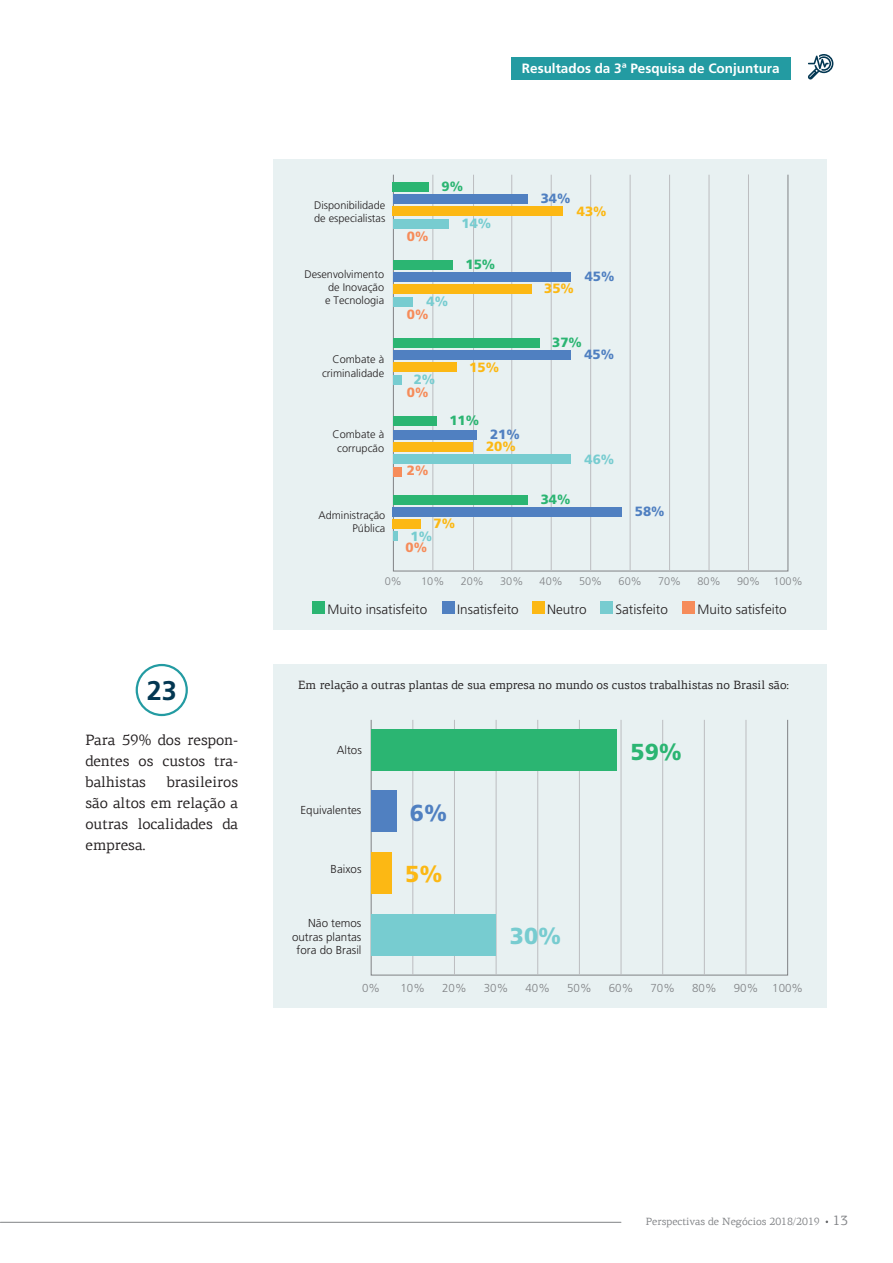
<style>
.page{position:relative;width:893px;height:1263px;background:#fff}
.page>*{position:absolute;margin:0;border:0;box-sizing:border-box;transform-origin:0 0}
.t1{font:700 27px "Frutiger LT";color:#033752}
.t2{font:900 23.1px "Frutiger LT";color:#77ccd0}
.t3{font:900 23.1px "Frutiger LT";color:#2bb572}
.t4{font:900 23.1px "Frutiger LT";color:#5080c1}
.t5{font:900 23.1px "Frutiger LT";color:#fcb814}
.t6{font:15px/21px "PF Agora Serif Pro";color:#231f20;text-align:justify}
.t7{font:300 13.5px "Frutiger LT";color:#231f20}
.t8{font:700 13.5px "Frutiger LT";color:#fff}
.t9{font:900 13.35px "Frutiger LT";color:#5080c1}
.t10{font:900 13.35px "Frutiger LT";color:#2bb572}
.t11{font:900 13.35px "Frutiger LT";color:#fcb814}
.t12{font:900 13.35px "Frutiger LT";color:#77ccd0}
.t13{font:900 13.35px "Frutiger LT";color:#f68c5a}
.t14{font:12px "PF Agora Serif Pro";color:#231f20}
.t15{font:300 11.55px/13.8px "Frutiger LT";color:#231f20;text-align:right}
.t16{font:300 11.55px "Frutiger LT";color:#808285}
.t17{font:300 10.95px/13.2px "Frutiger LT";color:#231f20;text-align:right}
.t18{font:300 10.95px "Frutiger LT";color:#808285}
.t19{font:10.5px "PF Agora Serif Pro";color:#828487}
.s1{font-size:13.5px}
</style>
<div class="page">
<hr style="left:0;top:1222px;width:621px;height:1px;background:#808285">
<div style="left:511px;top:57px;width:279px;height:23px;background:#239ba2"></div>
<svg style="left:808px;top:54px;width:25px;height:26px"></svg>
<div style="left:273px;top:159px;width:553px;height:470px;background:#e8f1f2"></div>
<hr style="left:432px;top:175px;width:1px;height:396px;background:#bcbdc0">
<hr style="left:473px;top:175px;width:1px;height:396px;background:#bcbdc0">
<hr style="left:511px;top:175px;width:1px;height:396px;background:#bcbdc0">
<hr style="left:551px;top:175px;width:1px;height:396px;background:#bcbdc0">
<hr style="left:590px;top:175px;width:1px;height:396px;background:#bcbdc0">
<hr style="left:630px;top:175px;width:1px;height:396px;background:#bcbdc0">
<hr style="left:669px;top:175px;width:1px;height:396px;background:#bcbdc0">
<hr style="left:709px;top:175px;width:1px;height:396px;background:#bcbdc0">
<hr style="left:748px;top:174px;width:1px;height:397px;background:#bcbdc0">
<div style="left:393px;top:182px;width:36px;height:10px;background:#2bb572"></div>
<div style="left:393px;top:194px;width:134px;height:10px;background:#5080c1"></div>
<div style="left:393px;top:206px;width:170px;height:10px;background:#fcb814"></div>
<div style="left:393px;top:219px;width:55px;height:9px;background:#77ccd0"></div>
<div style="left:393px;top:260px;width:59px;height:10px;background:#2bb572"></div>
<div style="left:393px;top:272px;width:178px;height:10px;background:#5080c1"></div>
<div style="left:393px;top:284px;width:138px;height:10px;background:#fcb814"></div>
<div style="left:393px;top:297px;width:20px;height:9px;background:#77ccd0"></div>
<div style="left:393px;top:338px;width:146px;height:10px;background:#2bb572"></div>
<div style="left:393px;top:350px;width:178px;height:10px;background:#5080c1"></div>
<div style="left:393px;top:362px;width:63px;height:10px;background:#fcb814"></div>
<div style="left:393px;top:375px;width:8px;height:10px;background:#77ccd0"></div>
<div style="left:393px;top:416px;width:44px;height:10px;background:#2bb572"></div>
<div style="left:393px;top:430px;width:83px;height:10px;background:#5080c1"></div>
<div style="left:393px;top:442px;width:79px;height:10px;background:#fcb814"></div>
<div style="left:393px;top:455px;width:178px;height:9px;background:#77ccd0"></div>
<div style="left:393px;top:467px;width:9px;height:10px;background:#f68c5a"></div>
<div style="left:393px;top:495px;width:134px;height:9px;background:#2bb572"></div>
<div style="left:393px;top:507px;width:229px;height:9px;background:#5080c1"></div>
<div style="left:393px;top:519px;width:28px;height:10px;background:#fcb814"></div>
<div style="left:393px;top:531px;width:5px;height:10px;background:#77ccd0"></div>
<div style="left:312px;top:601px;width:13px;height:13px;background:#2bb572"></div>
<div style="left:442px;top:601px;width:13px;height:13px;background:#5080c1"></div>
<div style="left:532px;top:601px;width:12px;height:13px;background:#fcb814"></div>
<div style="left:600px;top:601px;width:13px;height:13px;background:#77ccd0"></div>
<div style="left:682px;top:601px;width:13px;height:13px;background:#f68c5a"></div>
<div style="left:273px;top:664px;width:554px;height:343px;background:#e8f1f2"></div>
<div style="left:136px;top:664px;width:52px;height:52px;border:2px solid #239ba2;border-radius:50%"></div>
<hr style="left:412px;top:720px;width:1px;height:255px;background:#bcbdc0">
<hr style="left:454px;top:720px;width:1px;height:255px;background:#bcbdc0">
<hr style="left:496px;top:720px;width:1px;height:255px;background:#bcbdc0">
<hr style="left:537px;top:720px;width:1px;height:255px;background:#bcbdc0">
<hr style="left:579px;top:720px;width:1px;height:255px;background:#bcbdc0">
<hr style="left:621px;top:720px;width:1px;height:255px;background:#bcbdc0">
<hr style="left:662px;top:720px;width:1px;height:255px;background:#bcbdc0">
<hr style="left:704px;top:720px;width:1px;height:255px;background:#bcbdc0">
<hr style="left:746px;top:720px;width:1px;height:255px;background:#bcbdc0">
<div style="left:371px;top:791px;width:25px;height:41px;background:#5080c1"></div>
<div style="left:371px;top:729px;width:246px;height:41px;background:#2bb572"></div>
<div style="left:371px;top:852px;width:21px;height:42px;background:#fcb814"></div>
<div style="left:371px;top:914px;width:125px;height:41px;background:#77ccd0"></div>
<p class="t8" style="left:522px;top:60px;width:259px">Resultados da 3ª Pesquisa de Conjuntura</p>
<p class="t10" style="left:441px;top:179px;width:23px">9%</p>
<p class="t17" style="left:314px;top:199px;width:73px;text-align:left">Disponibilidade de especialistas</p>
<p class="t12" style="left:462px;top:215px;width:31px">14%</p>
<p class="t9" style="left:541px;top:191px;width:31px">34%</p>
<p class="t11" style="left:577px;top:203px;width:31px">43%</p>
<p class="t13" style="left:407px;top:228px;width:23px">0%</p>
<p class="t17" style="left:325px;top:268px;width:61px;text-align:justify;text-indent:-21px">Desenvolvimento de Inovação e Tecnologia</p>
<p class="t12" style="left:427px;top:293px;width:23px">4%</p>
<p class="t13" style="left:407px;top:306px;width:23px">0%</p>
<p class="t10" style="left:465px;top:256px;width:31px">15%</p>
<p class="t11" style="left:544px;top:281px;width:31px">35%</p>
<p class="t9" style="left:585px;top:269px;width:31px">45%</p>
<p class="t10" style="left:552px;top:335px;width:31px">37%</p>
<p class="t17" style="left:322px;top:353px;width:64px">Combate à criminalidade</p>
<p class="t12" style="left:414px;top:371px;width:23px">2%</p>
<p class="t13" style="left:407px;top:384px;width:23px">0%</p>
<p class="t11" style="left:469px;top:359px;width:31px">15%</p>
<p class="t9" style="left:584px;top:347px;width:31px">45%</p>
<p class="t10" style="left:449px;top:412px;width:31px">11%</p>
<p class="t17" style="left:332px;top:428px;width:53px;text-align:center">Combate à corrupcão</p>
<p class="t13" style="left:407px;top:463px;width:23px">2%</p>
<p class="t9" style="left:490px;top:426px;width:31px">21%</p>
<p class="t11" style="left:486px;top:439px;width:31px">20%</p>
<p class="t12" style="left:584px;top:451px;width:31px">46%</p>
<p class="t10" style="left:541px;top:491px;width:31px">34%</p>
<p class="t17" style="left:318px;top:509px;width:68px">Administração<br>Pública</p>
<p class="t11" style="left:434px;top:515px;width:23px">7%</p>
<p class="t12" style="left:410px;top:528px;width:23px">1%</p>
<p class="t13" style="left:405px;top:540px;width:23px">0%</p>
<p class="t9" style="left:635px;top:503px;width:31px">58%</p>
<p class="t18" style="left:385px;top:575px;width:19px">0%</p>
<p class="t18" style="left:421px;top:575px;width:25px">10%</p>
<p class="t18" style="left:461px;top:575px;width:25px">20%</p>
<p class="t18" style="left:500px;top:575px;width:25px">30%</p>
<p class="t18" style="left:540px;top:575px;width:25px">40%</p>
<p class="t18" style="left:579px;top:575px;width:25px">50%</p>
<p class="t18" style="left:619px;top:575px;width:25px">60%</p>
<p class="t18" style="left:658px;top:575px;width:25px">70%</p>
<p class="t18" style="left:697px;top:575px;width:25px">80%</p>
<p class="t18" style="left:737px;top:575px;width:67px">90% 100%</p>
<p class="t7" style="left:327px;top:601px;width:101px">Muito insatisfeito</p>
<p class="t7" style="left:457px;top:601px;width:63px">Insatisfeito</p>
<p class="t7" style="left:547px;top:601px;width:41px">Neutro</p>
<p class="t7" style="left:615px;top:601px;width:54px">Satisfeito</p>
<p class="t7" style="left:697px;top:601px;width:91px">Muito satisfeito</p>
<h1 class="t1" style="left:147px;top:674px;width:32px">23</h1>
<p class="t14" style="left:298px;top:678px;width:492px">Em relação a outras plantas de sua empresa no mundo os custos trabalhistas no Brasil são:</p>
<h3 class="t6" style="left:85px;top:729px;width:154px">Para 59% dos respon&shy;dentes os custos tra&shy;balhistas</h3>
<h3 class="t6" style="left:85px;top:771px;width:154px;text-indent:81px">brasileiros são altos em relação a outras localidades da empresa.</h3>
<p class="t15" style="left:337px;top:743px;width:27px">Altos</p>
<h2 class="t3" style="left:631px;top:738px;width:53px">59%</h2>
<p class="t15" style="left:300px;top:803px;width:63px">Equivalentes</p>
<h2 class="t4" style="left:410px;top:799px;width:39px">6%</h2>
<p class="t15" style="left:331px;top:862px;width:32px">Baixos</p>
<h2 class="t5" style="left:405px;top:860px;width:39px">5%</h2>
<p class="t15" style="left:292px;top:916px;width:71px">Não temos outras plantas fora do Brasil</p>
<h2 class="t2" style="left:510px;top:922px;width:53px">30%</h2>
<p class="t16" style="left:362px;top:981px;width:19px">0%</p>
<p class="t16" style="left:401px;top:981px;width:26px">10%</p>
<p class="t16" style="left:442px;top:981px;width:26px">20%</p>
<p class="t16" style="left:484px;top:981px;width:26px">30%</p>
<p class="t16" style="left:526px;top:981px;width:26px">40%</p>
<p class="t16" style="left:567px;top:981px;width:26px">50%</p>
<p class="t16" style="left:609px;top:981px;width:26px">60%</p>
<p class="t16" style="left:650px;top:981px;width:26px">70%</p>
<p class="t16" style="left:692px;top:981px;width:26px">80%</p>
<p class="t16" style="left:734px;top:981px;width:71px">90% 100%</p>
<p class="t19" style="left:646px;top:1215px;width:203px">Perspectivas de Negócios 2018/2019 <span class="s1">13</span></p>
</div>
